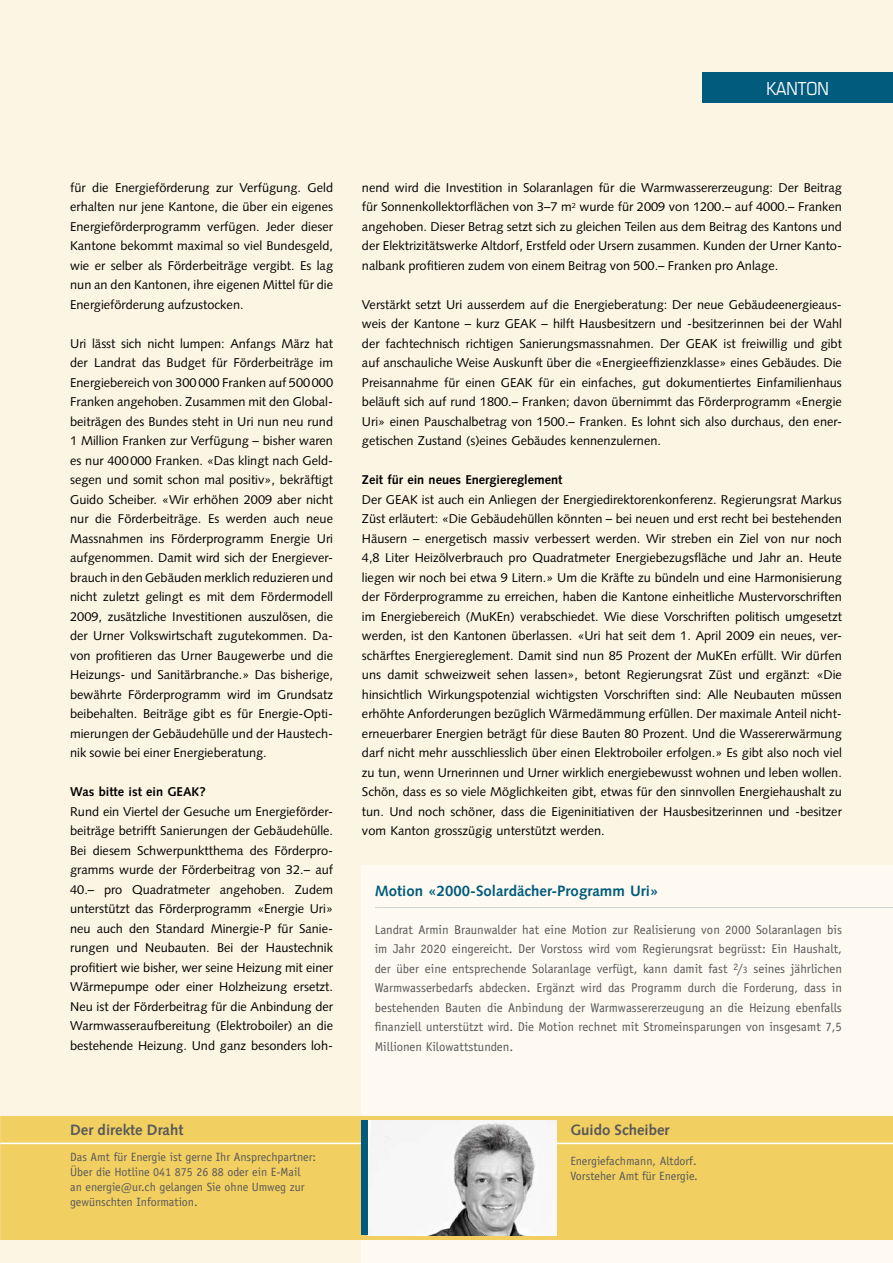
<style>
.page{position:relative;width:893px;height:1263px;background:#fdf5e3}
.page>*{position:absolute;margin:0;border:0;box-sizing:border-box;transform-origin:0 0}
.t1{font:condensed 18px "Eurostile";color:#fff}
.t2{font:700 15px "Syntax";color:#005b7c}
.t3{font:700 15px "Syntax";color:#58585a}
.t4{font:12.75px/19.5px "Syntax";color:#000;text-align:justify}
.t5{font:12.75px/19.5px "Officina Sans";color:#58585a;text-align:justify}
.t6{font:700 12.75px "Syntax";color:#000}
.t7{font:12px/15px "Officina Sans";color:#58585a}
.s1{font-size:9.75px}
</style>
<div class="page">
<div style="left:362px;top:865px;width:531px;height:398px;background:#fefaf1"></div>
<div style="left:0;top:1116px;width:893px;height:124px;background:#f2cf61"></div>
<hr style="left:0;top:1143px;width:893px;height:1px;background:#fff">
<div style="left:702px;top:72px;width:191px;height:31px;background:#005b7c"></div>
<img style="left:368px;top:1121px;width:189px;height:114px">
<div style="left:362px;top:1121px;width:6px;height:114px;background:#005b7c"></div>
<hr style="left:375px;top:907px;width:518px;height:1px;background:#d1d2d4">
<h1 class="t1" style="left:766px;top:78px;width:64px">KANTON</h1>
<p class="t4" style="left:70px;top:178px;width:264px">für die Energieförderung zur Verfügung. Geld erhalten nur jene Kantone, die über ein eigenes Energieförderprogramm verfügen. Jeder dieser Kantone bekommt maximal so viel Bundesgeld, wie er selber als Förderbeiträge vergibt. Es lag nun an den Kantonen, ihre eigenen Mittel für die Energieförderung aufzustocken.</p>
<p class="t4" style="left:70px;top:334px;width:264px">Uri lässt sich nicht lumpen: Anfangs März hat der Landrat das Budget für Förderbeiträge im Energiebereich von 300000 Franken auf 500000<br>Franken angehoben. Zusammen mit den Global&shy;beiträgen des Bundes steht in Uri nun neu rund 1 Million Franken zur Verfügung – bisher waren es nur 400000 Franken. «Das klingt nach Geld&shy;segen und somit schon mal positiv», bekräftigt Guido Scheiber. «Wir erhöhen 2009 aber nicht nur die Förderbeiträge. Es werden auch neue Massnahmen ins Förderprogramm Energie Uri aufgenommen. Damit wird sich der Energiever&shy;brauch in den Gebäuden merklich reduzieren und nicht zuletzt gelingt es mit dem Fördermodell 2009, zusätzliche Investitionen auszulösen, die der Urner Volkswirtschaft zugutekommen. Da&shy;von profitieren das Urner Baugewerbe und die Heizungs- und Sanitärbranche.» Das bisherige, bewährte Förderprogramm wird im Grundsatz beibehalten. Beiträge gibt es für Energie-Opti&shy;mierungen der Gebäudehülle und der Haustech&shy;nik sowie bei einer Energieberatung.</p>
<p class="t6" style="left:70px;top:784px;width:137px">Was bitte ist ein GEAK?</p>
<p class="t4" style="left:70px;top:801px;width:264px">Rund ein Viertel der Gesuche um Energieförder&shy;beiträge betrifft Sanierungen der Gebäudehülle.<br>Bei diesem Schwerpunktthema des Förderpro&shy;gramms wurde der Förderbeitrag von 32.– auf 40.– pro Quadratmeter angehoben. Zudem unterstützt das Förderprogramm «Energie Uri» neu auch den Standard Minergie-P für Sanie&shy;rungen und Neubauten. Bei der Haustechnik profitiert wie bisher, wer seine Heizung mit einer Wärmepumpe oder einer Holzheizung ersetzt.<br>Neu ist der Förderbeitrag für die Anbindung der Warmwasseraufbereitung (Elektroboiler) an die bestehende Heizung. Und ganz besonders loh-</p>
<p class="t3" style="left:70px;top:1121px;width:115px">Der direkte Draht</p>
<p class="t7" style="left:70px;top:1149px;width:247px">Das Amt für Energie ist gerne Ihr Ansprechpartner:<br>Über die Hotline 041 875 26 88 oder ein E-Mail<br>an energie@ur.ch gelangen Sie ohne Umweg zur gewünschten Information.</p>
<p class="t4" style="left:362px;top:178px;width:482px">nend wird die Investition in Solaranlagen für die Warmwassererzeugung: Der Beitrag für Sonnenkollektorflächen von 3–7 m<sup>2</sup> wurde für 2009 von 1200.– auf 4000.– Franken angehoben. Dieser Betrag setzt sich zu gleichen Teilen aus dem Beitrag des Kantons und der Elektrizitätswerke Altdorf, Erstfeld oder Ursern zusammen. Kunden der Urner Kanto&shy;nalbank profitieren zudem von einem Beitrag von 500.– Franken pro Anlage.</p>
<p class="t4" style="left:362px;top:295px;width:481px">Verstärkt setzt Uri ausserdem auf die Energieberatung: Der neue Gebäudeenergieaus&shy;weis der Kantone – kurz GEAK – hilft Hausbesitzern und -besitzerinnen bei der Wahl der fachtechnisch richtigen Sanierungsmassnahmen. Der GEAK ist freiwillig und gibt auf anschauliche Weise Auskunft über die «Energieeffizienzklasse» eines Gebäudes. Die Preisannahme für einen GEAK für ein einfaches, gut dokumentiertes Einfamilienhaus beläuft sich auf rund 1800.– Franken; davon übernimmt das Förderprogramm «Energie Uri» einen Pauschalbetrag von 1500.– Franken. Es lohnt sich also durchaus, den ener&shy;getischen Zustand (s)eines Gebäudes kennenzulernen.</p>
<p class="t6" style="left:362px;top:472px;width:202px">Zeit für ein neues Energiereglement</p>
<p class="t4" style="left:362px;top:489px;width:481px">Der GEAK ist auch ein Anliegen der Energiedirektorenkonferenz. Regierungsrat Markus Züst erläutert: «Die Gebäudehüllen könnten – bei neuen und erst recht bei bestehenden Häusern – energetisch massiv verbessert werden. Wir streben ein Ziel von nur noch 4,8 Liter Heizölverbrauch pro Quadratmeter Energiebezugsfläche und Jahr an. Heute liegen wir noch bei etwa 9 Litern.» Um die Kräfte zu bündeln und eine Harmonisierung der Förderprogramme zu erreichen, haben die Kantone einheitliche Mustervorschriften im Energiebereich (MuKEn) verabschiedet. Wie diese Vorschriften politisch umgesetzt werden, ist den Kantonen überlassen. «Uri hat seit dem 1. April 2009 ein neues, ver&shy;schärftes Energiereglement. Damit sind nun 85 Prozent der MuKEn erfüllt. Wir dürfen uns damit schweizweit sehen lassen», betont Regierungsrat Züst und ergänzt: «Die hinsichtlich Wirkungspotenzial wichtigsten Vorschriften sind: Alle Neubauten müssen erhöhte Anforderungen bezüglich Wärmedämmung erfüllen. Der maximale Anteil nicht&shy;erneuerbarer Energien beträgt für diese Bauten 80 Prozent. Und die Wassererwärmung darf nicht mehr ausschliesslich über einen Elektroboiler erfolgen.» Es gibt also noch viel zu tun, wenn Urnerinnen und Urner wirklich energiebewusst wohnen und leben wollen.<br>Schön, dass es so viele Möglichkeiten gibt, etwas für den sinnvollen Energiehaushalt zu tun. Und noch schöner, dass die Eigeninitiativen der Hausbesitzerinnen und -besitzer vom Kanton grosszügig unterstützt werden.</p>
<p class="t2" style="left:375px;top:882px;width:285px">Motion «2000-Solardächer-Programm Uri»</p>
<p class="t5" style="left:375px;top:920px;width:469px">Landrat Armin Braunwalder hat eine Motion zur Realisierung von 2000 Solaranlagen bis im Jahr 2020 eingereicht. Der Vorstoss wird vom Regierungsrat begrüsst: Ein Haushalt, der über eine entsprechende Solaranlage verfügt, kann damit fast <sup>2</sup>/<span class="s1">3</span> seines jährlichen Warmwasserbedarfs abdecken. Ergänzt wird das Programm durch die Forderung, dass in bestehenden Bauten die Anbindung der Warmwassererzeugung an die Heizung ebenfalls finanziell unterstützt wird. Die Motion rechnet mit Stromeinsparungen von insgesamt 7,5<br>Millionen Kilowattstunden.</p>
<p class="t3" style="left:570px;top:1121px;width:101px">Guido Scheiber</p>
<p class="t7" style="left:570px;top:1153px;width:129px">Energiefachmann, Altdorf.<br>Vorsteher Amt für Energie.</p>
</div>
